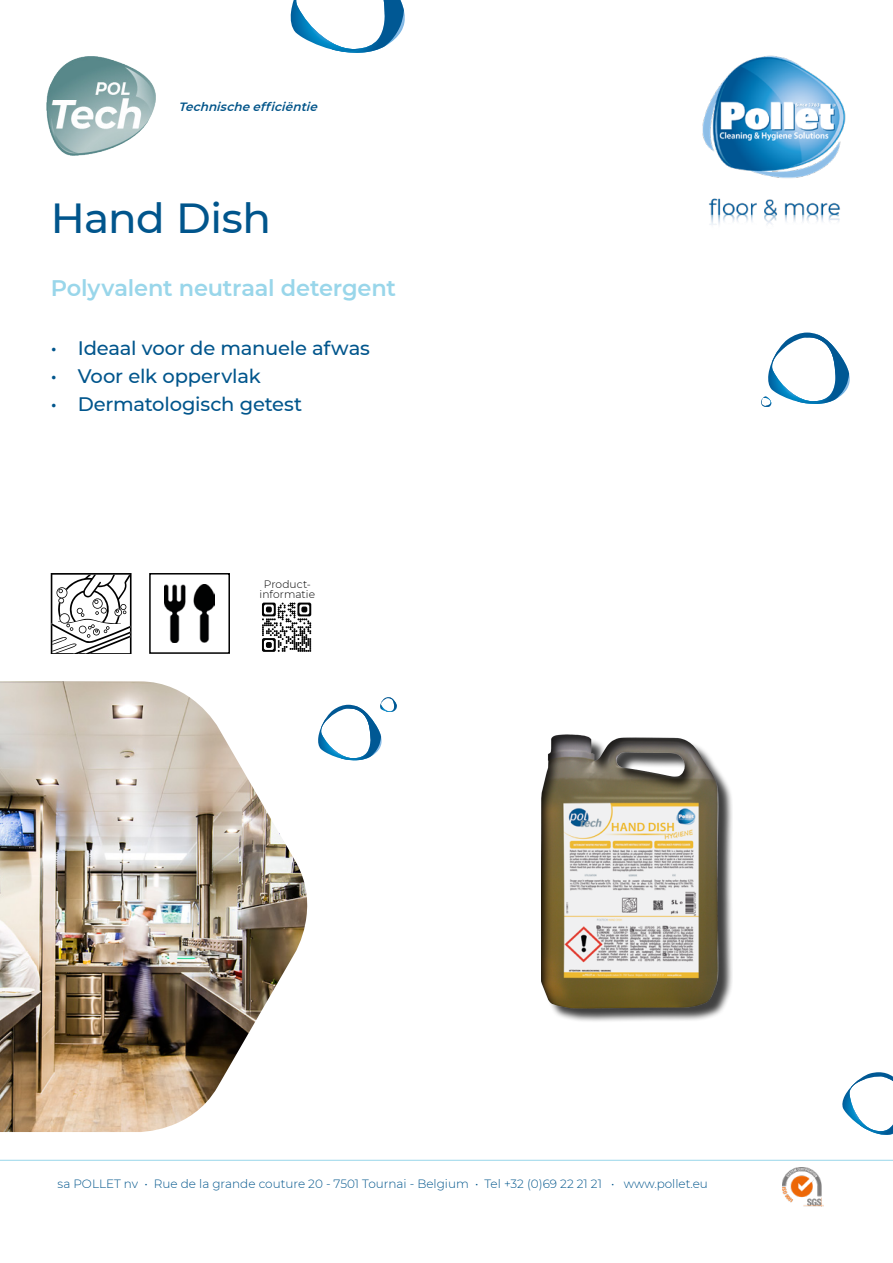
<style>
.page{position:relative;width:893px;height:1263px;background:#fff}
.page>*{position:absolute;margin:0;border:0;box-sizing:border-box;transform-origin:0 0}
.t1{font:500 42px "Montserrat";letter-spacing:-.015em;color:#00558c}
.t2{font:600 22.5px "Montserrat";letter-spacing:-.01em;color:#99d6ea}
.t3{font:500 19.5px "Montserrat";letter-spacing:-.01em;color:#00558c}
.t4{font:300 12px "Montserrat";color:#00558c}
.t5{font:italic 600 12px "Montserrat";color:#005489}
.t6{font:300 10.65px "Montserrat";letter-spacing:.005em;color:#000}
</style>
<div class="page">
<svg style="left:842px;top:1072px;width:51px;height:63px"></svg>
<img style="left:783px;top:1167px;width:40px;height:40px">
<svg style="left:761px;top:333px;width:89px;height:74px"></svg>
<svg style="left:290px;top:0;width:115px;height:53px"></svg>
<svg style="left:322px;top:697px;width:75px;height:64px"></svg>
<img style="left:702px;top:55px;width:144px;height:170px">
<img style="left:47px;top:56px;width:109px;height:99px">
<hr style="left:0;top:1160px;width:893px;height:1px;background:#99d6ea">
<div style="left:543px;top:737px;width:190px;height:285px;background:#000;opacity:.75"></div>
<div style="left:533px;top:733px;width:195px;height:276px;background:#000;opacity:.75"></div>
<img style="left:0;top:681px;width:322px;height:451px">
<div style="left:149px;top:573px;width:81px;height:81px;border:2px solid #000"></div>
<img style="left:165px;top:584px;width:49px;height:59px">
<svg style="left:262px;top:603px;width:49px;height:49px"></svg>
<svg style="left:51px;top:573px;width:81px;height:81px"></svg>
<p class="t5" style="left:178px;top:99px;width:144px">Technischeefficiëntie</p>
<p class="t1" style="left:51px;top:189px;width:222px">Hand Dish</p>
<p class="t2" style="left:51px;top:272px;width:347px">Polyvalent neutraal detergent</p>
<p class="t3" style="left:51px;top:335px;width:321px">• Ideaal voor de manuele afwas</p>
<p class="t3" style="left:51px;top:363px;width:211px">• Voor elk oppervlak</p>
<p class="t3" style="left:51px;top:390px;width:253px">• Dermatologisch getest</p>
<p class="t6" style="left:264px;top:576px;width:49px">Product-</p>
<p class="t6" style="left:260px;top:587px;width:57px">informatie</p>
<p class="t4" style="left:58px;top:1175px;width:652px">sa POLLET nv • Rue de la grande couture 20 - 7501 Tournai - Belgium • Tel +32 (0)69 22 21 21 • www.pollet.eu</p>
</div>
